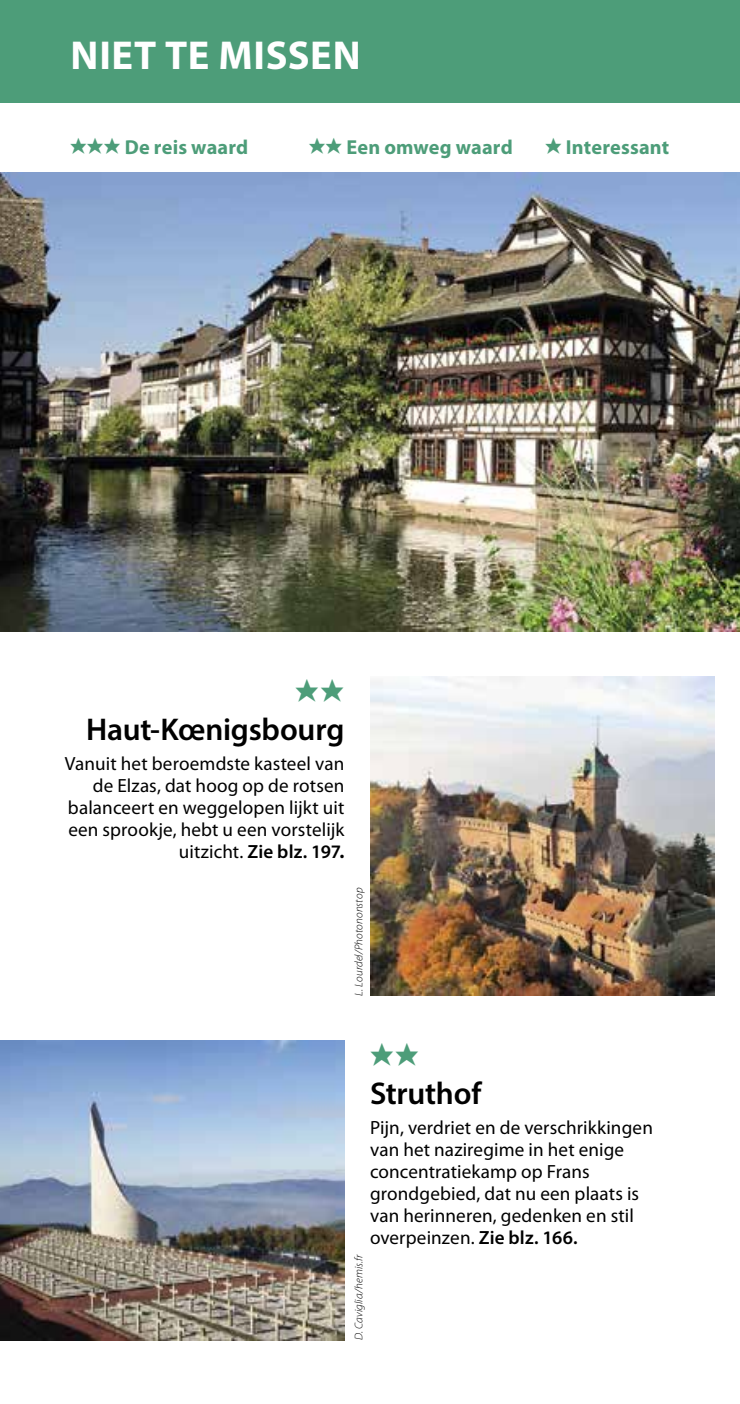
<style>
.page{position:relative;width:740px;height:1404px;background:#fff}
.page>*{position:absolute;margin:0;border:0;box-sizing:border-box;transform-origin:0 0}
.t1{font:700 40.5px "Myriad Pro";letter-spacing:.02em;color:#fff}
.t2{font:38.25px "Michelin";color:#4d9d79}
.t3{font:600 31.5px "Myriad Pro";letter-spacing:-.01em;color:#000}
.t4{font:700 20.25px "Myriad Pro";letter-spacing:.005em;color:#4d9d79}
.t5{font:19.12px/21.8px "Myriad Pro";letter-spacing:.01em;color:#000}
.t6{font:italic 300 11.25px "Myriad Pro";letter-spacing:.01em;color:#000}
.s1{font-family:"Michelin";font-weight:400;font-size:27px}
.s2{font-weight:600}
.s3{font-weight:700}
</style>
<div class="page">
<div style="left:0;top:0;width:740px;height:102px;background:#4d9d79"></div>
<img style="left:0;top:1040px;width:344px;height:299px">
<img style="left:370px;top:676px;width:344px;height:319px">
<img style="left:0;top:172px;width:740px;height:459px">
<h1 class="t1" style="left:71px;top:29px;width:292px">NIET TE MISSEN</h1>
<p class="t4" style="left:70px;top:133px;width:180px"><span class="s1">aaa</span> De reis waard</p>
<p class="t4" style="left:309px;top:133px;width:362px"><span class="s1">aa</span> Een omweg waard <span class="s1">a</span> Interessant</p>
<h2 class="t2" style="left:295px;top:665px;width:51px">aa</h2>
<h3 class="t3" style="left:86px;top:709px;width:260px">Haut-Kœnigsbourg</h3>
<p class="t5" style="left:65px;top:752px;width:281px;text-align:right">Vanuit het beroemdste kasteel van de Elzas, dat hoog op de rotsen balanceert en weggelopen lijkt uit een sprookje, hebt u een vorstelijk uitzicht. <span class="s2">Zie blz. 197</span><span class="s3">.</span></p>
<p class="t6" style="left:353px;top:995px;width:109px;rotate:-90deg">L. Lourdel/Photononstop</p>
<h2 class="t2" style="left:370px;top:1029px;width:51px">aa</h2>
<h3 class="t3" style="left:370px;top:1073px;width:113px">Struthof</h3>
<p class="t5" style="left:370px;top:1116px;width:284px">Pijn, verdriet en de verschrikkingen van het naziregime in het enige concentratiekamp op Frans grondgebied, dat nu een plaats is van herinneren, gedenken en stil overpeinzen. <span class="s2">Zie blz. 166.</span></p>
<p class="t6" style="left:353px;top:1339px;width:87px;rotate:-90deg">D. Caviglia/hemis.fr</p>
</div>
